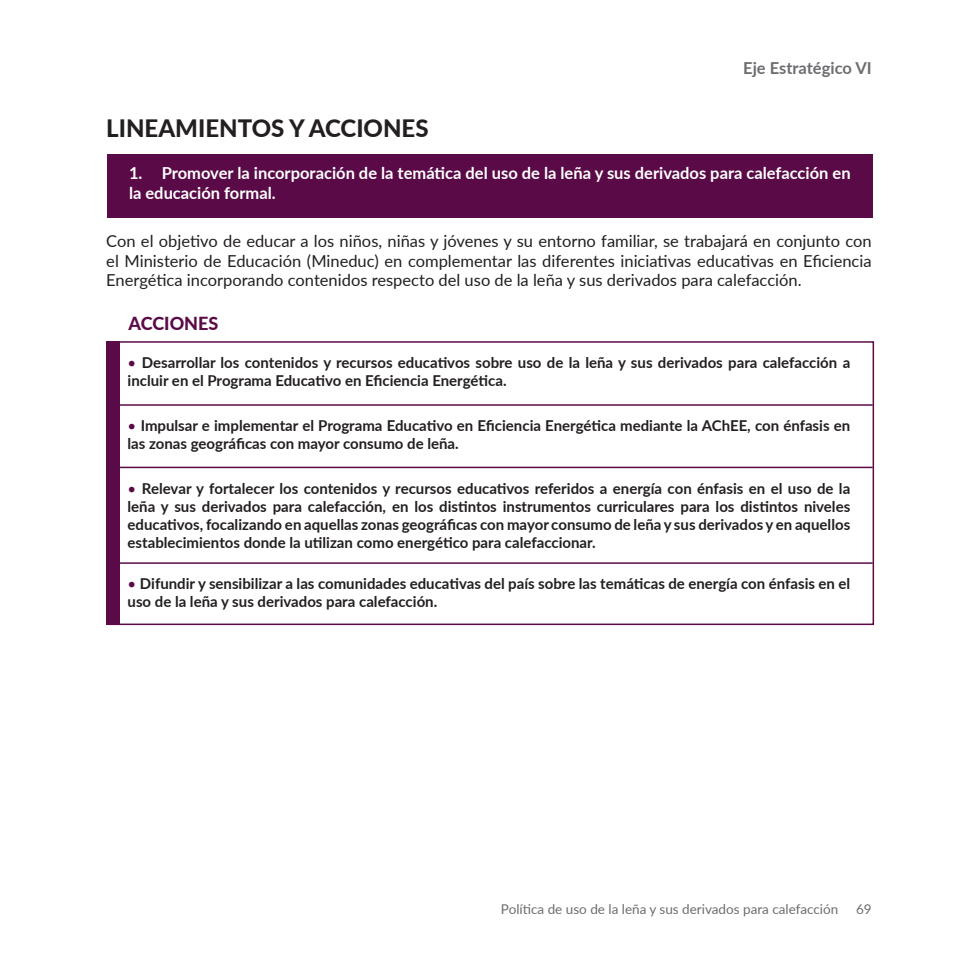
<style>
.page{position:relative;width:978px;height:978px;background:#fff}
.page>*{position:absolute;margin:0;border:0;box-sizing:border-box;transform-origin:0 0}
.t1{font:800 24px "Lato";color:#231f20}
.t2{font:800 18px "Lato";color:#5a0b47}
.t3{font:16.5px/19.8px "Lato";color:#231f20;text-align:justify}
.t4{font:700 16.5px/19.8px "Lato";color:#fff}
.t5{font:700 16.5px "Lato";color:#6c6d70}
.t6{font:700 15px/18px "Lato";color:#231f20}
.t7{font:13.5px "Lato";color:#6c6d70}
.s1{font-weight:400;color:#5a0b47}
</style>
<div class="page">
<div style="left:107px;top:154px;width:765px;height:64px;background:#5a0b47"></div>
<hr style="left:114px;top:467px;width:759px;height:1px;background:#5a0b47">
<hr style="left:114px;top:562px;width:759px;height:2px;background:#5a0b47">
<hr style="left:114px;top:404px;width:759px;height:2px;background:#5a0b47">
<div style="left:109px;top:341px;width:765px;height:284px;border:2px solid #5a0b47"></div>
<div style="left:107px;top:341px;width:13px;height:284px;background:#5a0b47"></div>
<p class="t5" style="left:743px;top:56px;width:130px">Eje Estratégico VI</p>
<h1 class="t1" style="left:106px;top:111px;width:324px">LINEAMIENTOS Y ACCIONES</h1>
<p class="t4" style="left:129px;top:163px;width:723px">1. Promover la incorporación de la temática del uso de la leña y sus derivados para calefacción en la educación formal.</p>
<p class="t3" style="left:106px;top:230px;width:767px">Con el objetivo de educar a los niños, niñas y jóvenes y su entorno familiar, se trabajará en conjunto con el Ministerio de Educación (Mineduc) en complementar las diferentes iniciativas educativas en Eficiencia Energética incorporando contenidos respecto del uso de la leña y sus derivados para calefacción.</p>
<p class="t2" style="left:129px;top:310px;width:91px">ACCIONES</p>
<p class="t6" style="left:128px;top:353px;width:724px"><span class="s1">•</span> Desarrollar los contenidos y recursos educativos sobre uso de la leña y sus derivados para calefacción a incluir en el Programa Educativo en Eficiencia Energética.</p>
<p class="t6" style="left:128px;top:416px;width:724px"><span class="s1">•</span> Impulsar e implementar el Programa Educativo en Eficiencia Energética mediante la AChEE, con énfasis en las zonas geográficas con mayor consumo de leña.</p>
<p class="t6" style="left:128px;top:479px;width:724px;text-align:justify"><span class="s1">•</span> Relevar y fortalecer los contenidos y recursos educativos referidos a energía con énfasis en el uso de la leña y sus derivados para calefacción, en los distintos instrumentos curriculares para los distintos niveles educativos, focalizando en aquellas zonas geográficas con mayor consumo de leña y sus derivados y en aquellos establecimientos donde la utilizan como energético para calefaccionar.</p>
<p class="t6" style="left:128px;top:574px;width:724px"><span class="s1">•</span> Difundir y sensibilizar a las comunidades educativas del país sobre las temáticas de energía con énfasis en el uso de la leña y sus derivados para calefacción.</p>
<p class="t7" style="left:501px;top:899px;width:339px">Política de uso de la leña y sus derivados para calefacción</p>
<p class="t7" style="left:856px;top:899px;width:17px">69</p>
</div>
